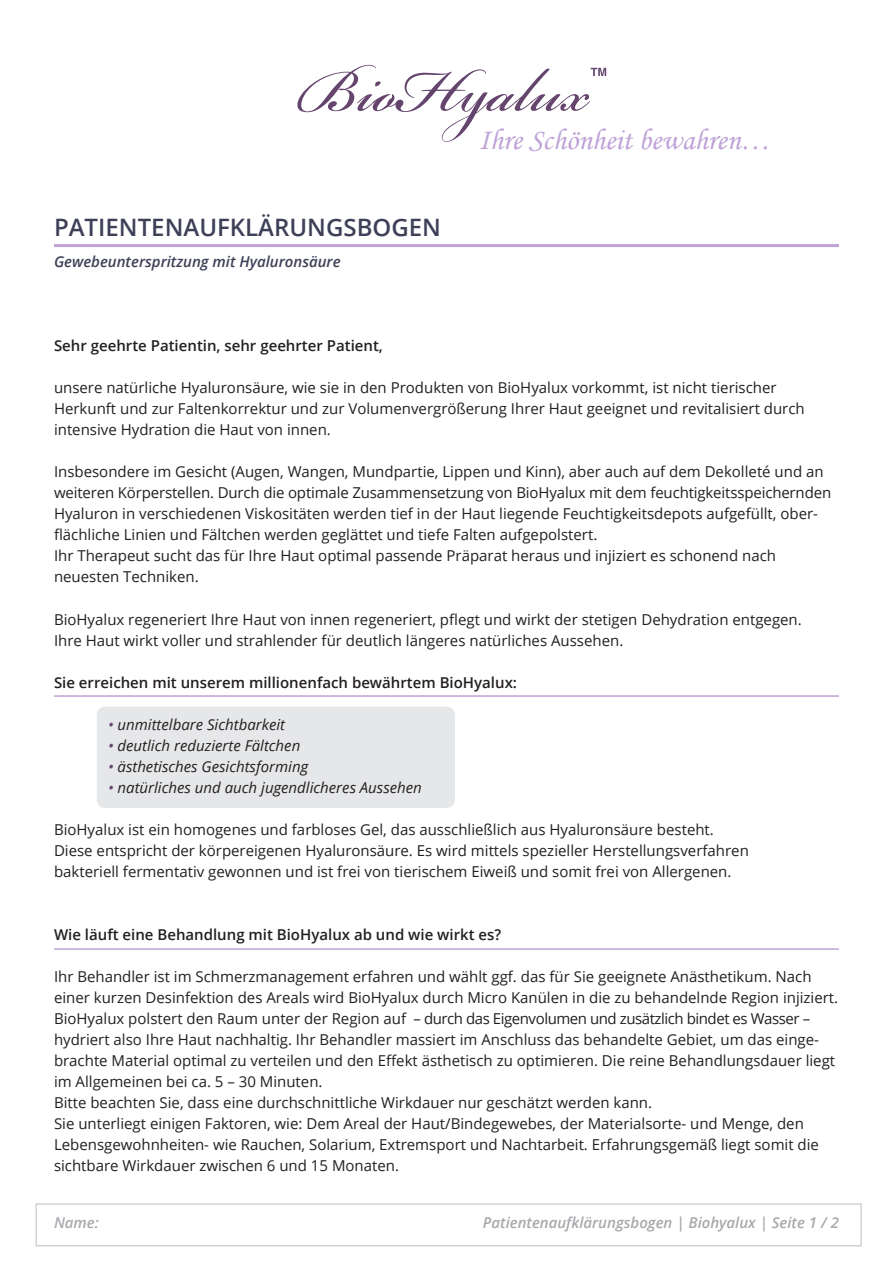
<style>
.page{position:relative;width:893px;height:1263px;background:#fff}
.page>*{position:absolute;margin:0;border:0;box-sizing:border-box;transform-origin:0 0}
.t1{font:30px "Monotype Corsiva";color:#bea2d8}
.t2{font:600 24px "Open Sans";color:#3e4058}
.t3{font:15px/21px "Open Sans";color:#231f20}
.t4{font:600 15px "Open Sans";color:#231f20}
.t5{font:italic 15px "Open Sans";color:#231f20}
.t6{font:italic 600 15px "Open Sans";color:#a8a9ad}
.t7{font:italic 600 15px "Open Sans";color:#3e4058}
.s1{color:#65456e}
</style>
<div class="page">
<div style="left:97px;top:707px;width:358px;height:101px;background:#e6e7e9;border-radius:9px"></div>
<hr style="left:54px;top:244px;width:785px;height:3px;background:#bea2d8">
<svg style="left:297px;top:65px;width:309px;height:77px"></svg>
<hr style="left:54px;top:695px;width:785px;height:2px;background:#bea2d8">
<div style="left:36px;top:1204px;width:825px;height:42px;border:1px solid #bcbdc0"></div>
<hr style="left:54px;top:948px;width:785px;height:2px;background:#bea2d8">
<h2 class="t2" style="left:54px;top:211px;width:389px">PATIENTENAUFKLÄRUNGSBOGEN</h2>
<p class="t7" style="left:54px;top:252px;width:288px">Gewebeunterspritzung mit Hyaluronsäure</p>
<h1 class="t1" style="left:478px;top:122px;width:294px">Ihre Schönheit bewahren…</h1>
<p class="t4" style="left:54px;top:336px;width:330px">Sehr geehrte Patientin, sehr geehrter Patient,</p>
<p class="t3" style="left:54px;top:377px;width:752px">unsere natürliche Hyaluronsäure, wie sie in den Produkten von BioHyalux vorkommt, ist nicht tierischer<br>Herkunft und zur Faltenkorrektur und zur Volumenvergrößerung Ihrer Haut geeignet und revitalisiert durch intensive Hydration die Haut von innen.</p>
<p class="t3" style="left:54px;top:461px;width:779px">Insbesondere im Gesicht (Augen, Wangen, Mundpartie, Lippen und Kinn), aber auch auf dem Dekolleté und an weiteren Körperstellen. Durch die optimale Zusammensetzung von BioHyalux mit dem feuchtigkeitsspeichernden Hyaluron in verschiedenen Viskositäten werden tief in der Haut liegende Feuchtigkeitsdepots aufgefüllt, ober&shy;flächliche Linien und Fältchen werden geglättet und tiefe Falten aufgepolstert.<br>Ihr Therapeut sucht das für Ihre Haut optimal passende Präparat heraus und injiziert es schonend nach neuesten Techniken.</p>
<p class="t3" style="left:54px;top:608px;width:749px">BioHyalux regeneriert Ihre Haut von innen regeneriert, pflegt und wirkt der stetigen Dehydration entgegen.<br>Ihre Haut wirkt voller und strahlender für deutlich längeres natürliches Aussehen.</p>
<p class="t4" style="left:54px;top:672px;width:465px">Sie erreichen mit unserem millionenfach bewährtem BioHyalux:</p>
<p class="t5" style="left:108px;top:714px;width:179px"><span class="s1">•</span> unmittelbare Sichtbarkeit</p>
<p class="t5" style="left:108px;top:735px;width:194px"><span class="s1">•</span> deutlich reduzierte Fältchen</p>
<p class="t5" style="left:108px;top:756px;width:202px"><span class="s1">•</span> ästhetisches Gesichtsforming</p>
<p class="t5" style="left:108px;top:777px;width:315px"><span class="s1">•</span> natürliches und auch jugendlicheres Aussehen</p>
<p class="t3" style="left:54px;top:818px;width:696px">BioHyalux ist ein homogenes und farbloses Gel, das ausschließlich aus Hyaluronsäure besteht.<br>Diese entspricht der körpereigenen Hyaluronsäure. Es wird mittels spezieller Herstellungsverfahren bakteriell fermentativ gewonnen und ist frei von tierischem Eiweiß und somit frei von Allergenen.</p>
<p class="t4" style="left:54px;top:924px;width:449px">Wie läuft eine Behandlung mit BioHyalux ab und wie wirkt es?</p>
<p class="t3" style="left:54px;top:965px;width:786px">Ihr Behandler ist im Schmerzmanagement erfahren und wählt ggf. das für Sie geeignete Anästhetikum. Nach einer kurzen Desinfektion des Areals wird BioHyalux durch Micro Kanülen in die zu behandelnde Region injiziert.<br>BioHyalux polstert den Raum unter der Region auf – durch das Eigenvolumen und zusätzlich bindet es Wasser – hydriert also Ihre Haut nachhaltig. Ihr Behandler massiert im Anschluss das behandelte Gebiet, um das einge&shy;brachte Material optimal zu verteilen und den Effekt ästhetisch zu optimieren. Die reine Behandlungsdauer liegt im Allgemeinen bei ca. 5 – 30 Minuten.<br>Bitte beachten Sie, dass eine durchschnittliche Wirkdauer nur geschätzt werden kann.<br>Sie unterliegt einigen Faktoren, wie: Dem Areal der Haut/Bindegewebes, der Materialsorte- und Menge, den Lebensgewohnheiten- wie Rauchen, Solarium, Extremsport und Nachtarbeit. Erfahrungsgemäß liegt somit die sichtbare Wirkdauer zwischen 6 und 15 Monaten.</p>
<p class="t6" style="left:54px;top:1212px;width:46px">Name:</p>
<p class="t6" style="left:483px;top:1212px;width:358px">Patientenaufklärungsbogen | Biohyalux | Seite 1 / 2</p>
</div>
